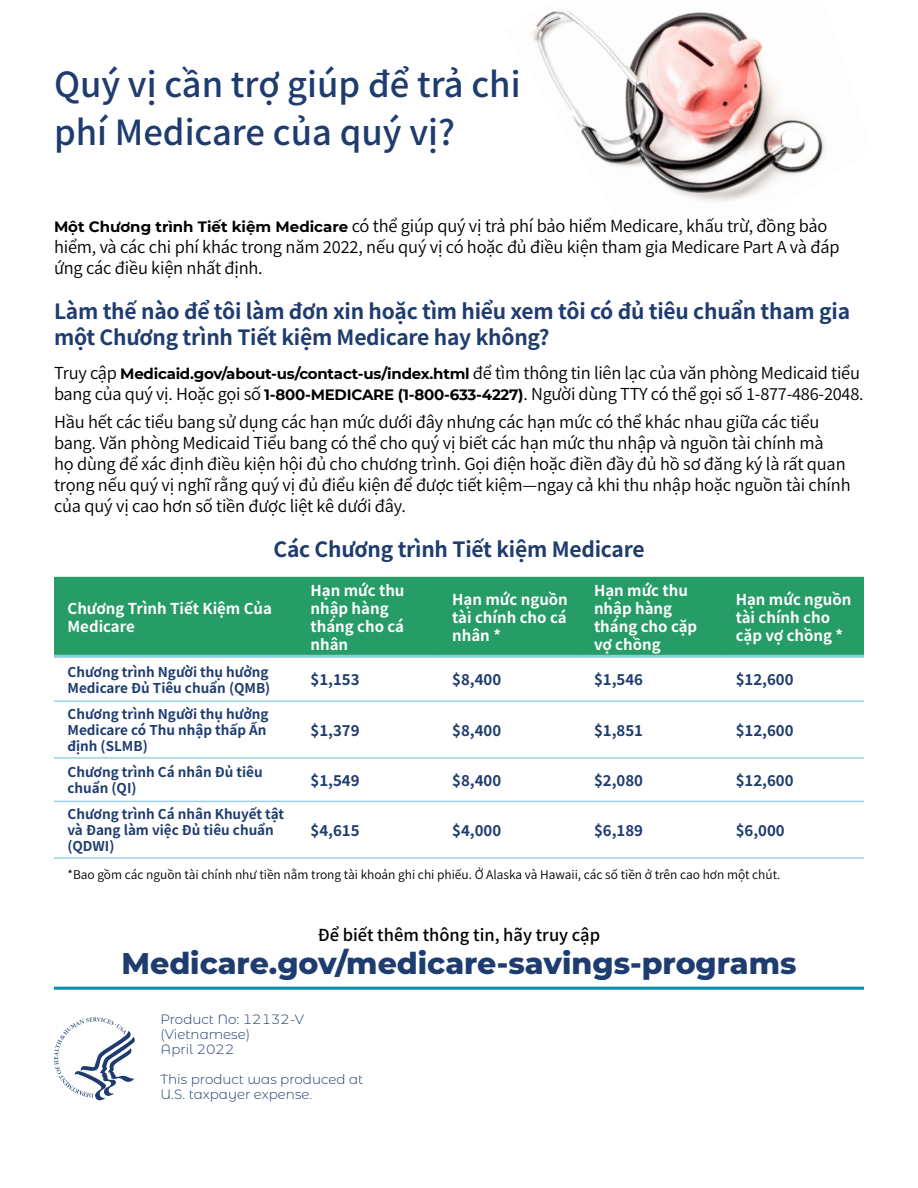
<style>
.page{position:relative;width:918px;height:1188px;background:#fff}
.page>*{position:absolute;margin:0;border:0;box-sizing:border-box;transform-origin:0 0}
.t1{font:500 34.5px/48px "Source Han Sans TW";color:#1e3c70}
.URL_head{font:800 30px "Montserrat";color:#1e3c70}
.H2_left_aligned{font:700 21px/25.2px "Source Han Sans TW";letter-spacing:-.01em;color:#1e3c70}
.H2_centered{font:700 21px "Source Han Sans TW";letter-spacing:-.01em;color:#1e3c70}
.BODY{font:16.5px/21px "Source Han Sans TW";letter-spacing:-.01em;color:#000}
.TABLE_HEADER{font:500 16.5px "Source Han Sans TW";color:#000}
.TABLE_HEADER-2{font:700 15px/18px "Source Han Sans TW";color:#fff}
.TABLE_ROW{font:700 15px "Source Han Sans TW";color:#1e3c70}
.TABLE_ROW-2{font:700 13.5px/16.2px "Source Han Sans TW";color:#1e3c70}
.footer{font:300 13.5px/15px "Montserrat Alternates";color:#1e3c70}
.NOTE{font:12px "Source Han Sans TW";color:#000}
.s1{font-family:"Montserrat";font-weight:700;font-size:15px}
</style>
<div class="page">
<svg style="left:54px;top:1017px;width:81px;height:84px"></svg>
<hr style="left:54px;top:987px;width:810px;height:3px;background:#008db8">
<img style="left:532px;top:10px;width:293px;height:192px">
<div style="left:54px;top:577px;width:810px;height:78px;background:#269c66"></div>
<hr style="left:54px;top:655px;width:243px;height:3px;background:#8cccdf">
<hr style="left:297px;top:655px;width:142px;height:3px;background:#8cccdf">
<hr style="left:439px;top:655px;width:141px;height:3px;background:#8cccdf">
<hr style="left:580px;top:655px;width:142px;height:3px;background:#8cccdf">
<hr style="left:722px;top:655px;width:142px;height:3px;background:#8cccdf">
<hr style="left:54px;top:700px;width:243px;height:2px;background:#99d1e3">
<hr style="left:297px;top:700px;width:142px;height:2px;background:#99d1e3">
<hr style="left:439px;top:700px;width:141px;height:2px;background:#99d1e3">
<hr style="left:580px;top:700px;width:142px;height:2px;background:#99d1e3">
<hr style="left:722px;top:700px;width:142px;height:2px;background:#99d1e3">
<hr style="left:54px;top:757px;width:243px;height:2px;background:#99d1e3">
<hr style="left:297px;top:757px;width:142px;height:2px;background:#99d1e3">
<hr style="left:439px;top:757px;width:141px;height:2px;background:#99d1e3">
<hr style="left:580px;top:757px;width:142px;height:2px;background:#99d1e3">
<hr style="left:722px;top:757px;width:142px;height:2px;background:#99d1e3">
<hr style="left:54px;top:801px;width:243px;height:1px;background:#99d1e3">
<hr style="left:297px;top:801px;width:142px;height:1px;background:#99d1e3">
<hr style="left:439px;top:801px;width:141px;height:1px;background:#99d1e3">
<hr style="left:580px;top:801px;width:142px;height:1px;background:#99d1e3">
<hr style="left:722px;top:801px;width:142px;height:1px;background:#99d1e3">
<hr style="left:54px;top:857px;width:243px;height:2px;background:#99d1e3">
<hr style="left:297px;top:857px;width:142px;height:2px;background:#99d1e3">
<hr style="left:439px;top:857px;width:141px;height:2px;background:#99d1e3">
<hr style="left:580px;top:857px;width:142px;height:2px;background:#99d1e3">
<hr style="left:722px;top:857px;width:142px;height:2px;background:#99d1e3">
<h1 class="t1" style="left:54px;top:61px;width:468px">Quý vị cần trợ giúp để trả chi phí Medicare của quý vị?</h1>
<p class="BODY" style="left:54px;top:216px;width:787px"><span class="s1">Một Chương trình Tiết kiệm Medicare</span> có thể giúp quý vị trả phí bảo hiểm Medicare, khấu trừ, đồng bảo hiểm, và các chi phí khác trong năm 2022, nếu quý vị có hoặc đủ điều kiện tham gia Medicare Part A và đáp ứng các điều kiện nhất định.</p>
<p class="H2_left_aligned" style="left:54px;top:300px;width:798px">Làm thế nào để tôi làm đơn xin hoặc tìm hiểu xem tôi có đủ tiêu chuẩn tham gia một Chương trình Tiết kiệm Medicare hay không?</p>
<p class="BODY" style="left:54px;top:363px;width:811px">Truy cập <span class="s1">Medicaid.gov/about-us/contact-us/index.html</span> để tìm thông tin liên lạc của văn phòng Medicaid tiểu bang của quý vị. Hoặc gọi số <span class="s1">1-800-MEDICARE (1-800-633-4227)</span>. Người dùng TTY có thể gọi số 1-877-486-2048.</p>
<p class="BODY" style="left:54px;top:412px;width:798px">Hầu hết các tiểu bang sử dụng các hạn mức dưới đây nhưng các hạn mức có thể khác nhau giữa các tiểu bang. Văn phòng Medicaid Tiểu bang có thể cho quý vị biết các hạn mức thu nhập và nguồn tài chính mà<br>họ dùng để xác định điều kiện hội đủ cho chương trình. Gọi điện hoặc điền đầy đủ hồ sơ đăng ký là rất quan trọng nếu quý vị nghĩ rằng quý vị đủ điểu kiện để được tiết kiệm—ngay cả khi thu nhập hoặc nguồn tài chính của quý vị cao hơn số tiền được liệt kê dưới đây.</p>
<p class="H2_centered" style="left:273px;top:538px;width:373px">Các Chương trình Tiết kiệm Medicare</p>
<p class="TABLE_HEADER-2" style="left:68px;top:599px;width:206px">Chương Trình Tiết Kiệm Của<br>Medicare</p>
<p class="TABLE_HEADER-2" style="left:310px;top:581px;width:96px">Hạn mức thu nhập hàng tháng cho cá nhân</p>
<p class="TABLE_HEADER-2" style="left:452px;top:590px;width:117px;text-align:justify">Hạn mức nguồn tài chính cho cá nhân *</p>
<p class="TABLE_HEADER-2" style="left:594px;top:581px;width:105px">Hạn mức thu nhập hàng tháng cho cặp vợ chồng</p>
<p class="TABLE_HEADER-2" style="left:736px;top:590px;width:117px">Hạn mức nguồn tài chính cho cặp vợ chồng *</p>
<p class="TABLE_ROW-2" style="left:68px;top:664px;width:204px">Chương trình Người thụ hưởng<br>Medicare Đủ Tiêu chuẩn (QMB)</p>
<p class="TABLE_ROW" style="left:310px;top:672px;width:51px">$1,153</p>
<p class="TABLE_ROW" style="left:452px;top:672px;width:51px">$8,400</p>
<p class="TABLE_ROW" style="left:594px;top:672px;width:51px">$1,546</p>
<p class="TABLE_ROW" style="left:736px;top:672px;width:59px">$12,600</p>
<p class="TABLE_ROW-2" style="left:68px;top:706px;width:203px">Chương trình Người thụ hưởng<br>Medicare có Thu nhập thấp Ấn định (SLMB)</p>
<p class="TABLE_ROW" style="left:310px;top:722px;width:51px">$1,379</p>
<p class="TABLE_ROW" style="left:452px;top:722px;width:51px">$8,400</p>
<p class="TABLE_ROW" style="left:594px;top:722px;width:51px">$1,851</p>
<p class="TABLE_ROW" style="left:736px;top:722px;width:59px">$12,600</p>
<p class="TABLE_ROW-2" style="left:68px;top:764px;width:197px">Chương trình Cá nhân Đủ tiêu chuẩn (QI)</p>
<p class="TABLE_ROW" style="left:310px;top:772px;width:51px">$1,549</p>
<p class="TABLE_ROW" style="left:452px;top:772px;width:51px">$8,400</p>
<p class="TABLE_ROW" style="left:594px;top:772px;width:51px">$2,080</p>
<p class="TABLE_ROW" style="left:736px;top:772px;width:59px">$12,600</p>
<p class="TABLE_ROW-2" style="left:68px;top:806px;width:218px">Chương trình Cá nhân Khuyết tật và Đang làm việc Đủ tiêu chuẩn (QDWI)</p>
<p class="TABLE_ROW" style="left:310px;top:822px;width:51px">$4,615</p>
<p class="TABLE_ROW" style="left:452px;top:822px;width:51px">$4,000</p>
<p class="TABLE_ROW" style="left:594px;top:822px;width:51px">$6,189</p>
<p class="TABLE_ROW" style="left:736px;top:822px;width:51px">$6,000</p>
<p class="NOTE" style="left:68px;top:868px;width:715px">*Bao gồm các nguồn tài chính như tiền nằm trong tài khoản ghi chi phiếu. Ở Alaska và Hawaii, các số tiền ở trên cao hơn một chút.</p>
<p class="TABLE_HEADER" style="left:318px;top:926px;width:284px">Để biết thêm thông tin, hãy truy cập</p>
<p class="URL_head" style="left:121px;top:941px;width:677px">Medicare.gov/medicare-savings-programs</p>
<p class="footer" style="left:161px;top:1011px;width:145px">Product No: 12132-V</p>
<p class="footer" style="left:161px;top:1026px;width:91px">(Vietnamese)</p>
<p class="footer" style="left:161px;top:1041px;width:75px">April 2022</p>
<p class="footer" style="left:161px;top:1071px;width:204px">This product was produced at<br>U.S. taxpayer expense.</p>
</div>
